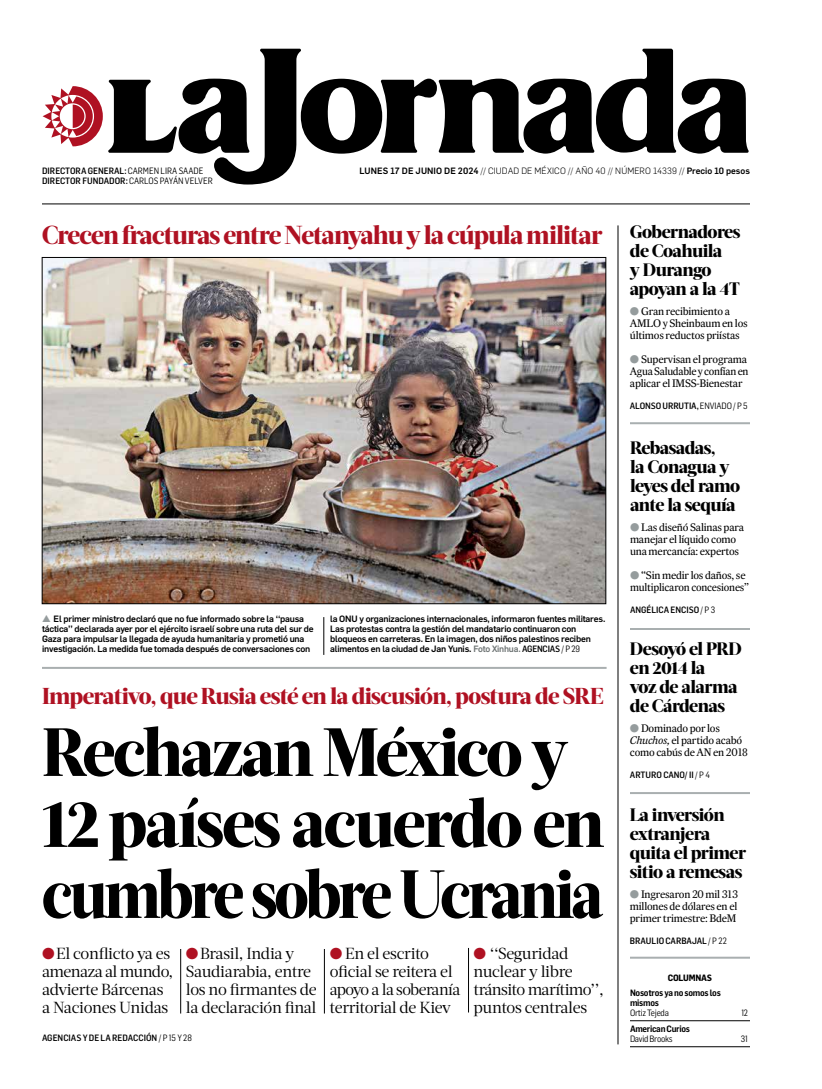
<style>
.page{position:relative;width:822px;height:1089px;background:#fff}
.page>*{position:absolute;margin:0;border:0;box-sizing:border-box;transform-origin:0 0}
.t1{font:800 68px/71px "Acta Headline";letter-spacing:-.045em;color:#000;scale:.96 1}
.t2{font:800 26px "Acta Headline";letter-spacing:-.035em;color:#af1122}
.t3{font:800 23px "Acta Headline";letter-spacing:-.03em;color:#af1122}
.t4{font:800 18px/19px "Acta Headline";letter-spacing:-.03em;color:#000}
.t5{font:16px/18px "Acta Deck";letter-spacing:-.025em;color:#000}
.t6{font:11px/12px "Expresso Tx";letter-spacing:-.02em;color:#000}
.t7{font:500 9px/10px "Flama";letter-spacing:-.02em;color:#000}
.t8{font:500 9px "Flama Semicond";color:#000}
.t9{font:300 9px "Flama";letter-spacing:.01em;color:#000}
.t10{font:600 9px/10px "Flama Semicond";letter-spacing:-.03em;color:#000}
.t11{font:9px "Flama Semicond";letter-spacing:-.03em;color:#000}
.t12{font:700 9px "Flama Semicond";letter-spacing:-.02em;color:#000}
.s1{font-weight:400}
.s2{font-weight:500}
.s3{color:#959c9d}
.s4{color:#6d7373}
.s5{font-family:"Flama Semicond"}
.s6{font-family:"Flama Semicond";font-weight:400}
.s7{color:#af1122}
.s8{font-style:italic}
</style>
<div class="page">
<svg style="left:43px;top:49px;width:706px;height:136px"></svg>
<hr style="left:42px;top:204px;width:708px;height:1px;background:#000">
<hr style="left:618px;top:225px;width:1px;height:819px;background:#000">
<hr style="left:181px;top:949px;width:1px;height:65px;background:#000">
<hr style="left:324px;top:949px;width:1px;height:65px;background:#000">
<hr style="left:468px;top:948px;width:1px;height:65px;background:#000">
<hr style="left:324px;top:617px;width:1px;height:38px;background:#000">
<hr style="left:42px;top:667px;width:565px;height:2px;background:#a9afb0">
<hr style="left:630px;top:957px;width:120px;height:2px;background:#a9afb0">
<hr style="left:630px;top:1021px;width:120px;height:1px;background:#000">
<hr style="left:630px;top:1047px;width:120px;height:1px;background:#000">
<img style="left:44px;top:259px;width:560px;height:343px">
<hr style="left:630px;top:422px;width:120px;height:2px;background:#a9afb0">
<hr style="left:630px;top:792px;width:120px;height:2px;background:#a9afb0">
<hr style="left:630px;top:628px;width:120px;height:2px;background:#a9afb0">
<p class="t8" style="left:42px;top:165px;width:163px">DIRECTORA GENERAL: <span class="s1">CARMEN LIRA SAADE</span></p>
<p class="t9" style="left:359px;top:164px;width:392px"><span class="s2">lunes 17 de junio de 2024</span> // CIUDAD DE MÉXICO // AÑO 40 // NÚM ERO 14339 // <span class="s2">Precio 10 pesos</span></p>
<p class="t8" style="left:42px;top:175px;width:172px">DIRECTOR FUNDADOR: <span class="s1">CARLOS PAYÁN VELVER</span></p>
<h2 class="t2" style="left:42px;top:220px;width:562px">Crecen fracturas entre Netanyahu y la cúpula militar</h2>
<p class="t7" style="left:42px;top:614px;width:273px"><span class="s3">▲</span> El primer ministro declaró que no fue informado sobre la ‘‘pausa táctica’’ declarada ayer por el ejército israelí sobre una ruta del sur de Gaza para impulsar la llegada de ayuda humanitaria y prometió una investigación. La medida fue tomada después de conversaciones con</p>
<p class="t7" style="left:330px;top:613px;width:16px">la ONU</p>
<p class="t7" style="left:330px;top:613px;width:277px;text-indent:29px">y organizaciones internacionales, informaron fuentes militares.<br>Las protestas contra la gestión del mandatario continuaron con bloqueos en carreteras. En la imagen, dos niños palestinos reciben alimentos en la ciudad de Jan Yunis. <span class="s4">Foto Xinhua.</span> <span class="s5">AGENCIAS</span> <span class="s6">/ P 29</span></p>
<h3 class="t3" style="left:42px;top:683px;width:563px">Imperativo, que Rusia esté en la discusión, postura de SRE</h3>
<h1 class="t1" style="left:42px;top:717px;width:587px">Rechazan México y<br>12países acuerdo en cumbre sobre Ucrania</h1>
<h3 class="t5" style="left:42px;top:945px;width:133px"><span class="s7">●</span> El conflicto ya es amenaza al mundo, advierte Bárcenas a Naciones Unidas</h3>
<h3 class="t5" style="left:186px;top:945px;width:132px"><span class="s7">●</span> Brasil, India y<br>Saudiarabia, entre los no firmantes de la declaración final</h3>
<h3 class="t5" style="left:330px;top:945px;width:132px"><span class="s7">●</span> En el escrito oficial se reitera el apoyo a la soberanía territorial de Kiev</h3>
<h3 class="t5" style="left:474px;top:945px;width:132px"><span class="s7">●</span> ‘‘Seguridad nuclear y libre tránsito marítimo’’, puntos centrales</h3>
<p class="t8" style="left:42px;top:1032px;width:151px">AGENCIAS Y DE LA REDACCIÓN <span class="s1">/ P 15 Y 28</span></p>
<h3 class="t4" style="left:630px;top:223px;width:112px">Gobernadores de Coahuila<br>y Durango apoyan a la 4T</h3>
<p class="t6" style="left:630px;top:306px;width:119px"><span class="s3">●</span> Gran recibimiento a<br>AMLO y Sheinbaum en los últimos reductos priístas</p>
<p class="t6" style="left:630px;top:354px;width:120px;text-align:justify"><span class="s3">●</span> Supervisan el programa Agua Saludable y confían en aplicar el IMSS-Bienestar</p>
<p class="t8" style="left:630px;top:400px;width:119px">ALONSO URRUTIA, <span class="s1">ENVIADO/ P 5</span></p>
<h3 class="t4" style="left:630px;top:438px;width:112px">Rebasadas,<br>la Conagua y leyes del ramo ante la sequía</h3>
<p class="t6" style="left:630px;top:521px;width:116px"><span class="s3">●</span> Las diseñó Salinas para manejar el líquido como una mercancía: expertos</p>
<p class="t6" style="left:630px;top:569px;width:121px"><span class="s3">●</span> ‘‘Sin medir los daños, se multiplicaron concesiones’’</p>
<p class="t8" style="left:630px;top:603px;width:87px">ANGÉLICA ENCISO <span class="s1">/ P 3</span></p>
<h3 class="t4" style="left:630px;top:640px;width:114px">Desoyó el PRD en 2014 la<br>voz de alarma de Cárdenas</h3>
<p class="t6" style="left:630px;top:723px;width:119px"><span class="s3">●</span> Dominado por los<br><span class="s8">Chuchos,</span> el partido acabó como cabús de AN en 2018</p>
<p class="t8" style="left:630px;top:769px;width:82px">ARTURO CANO/ II <span class="s1">/ P 4</span></p>
<h3 class="t4" style="left:630px;top:806px;width:118px">La inversión extranjera quita el primer sitio a remesas</h3>
<p class="t6" style="left:630px;top:888px;width:110px;text-align:justify"><span class="s3">●</span> Ingresaron 20 mil 313 millones de dólares en el primer trimestre: BdeM</p>
<p class="t8" style="left:630px;top:935px;width:98px">BRAULIO CARBAJAL <span class="s1">/ P 22</span></p>
<p class="t12" style="left:668px;top:971px;width:46px">COLUMNAS</p>
<p class="t10" style="left:630px;top:988px;width:92px">Nosotros ya no somos los mismos</p>
<p class="t11" style="left:630px;top:1007px;width:40px">ORTIZ TEJEDA</p>
<p class="t11" style="left:741px;top:1007px;width:8px">12</p>
<p class="t10" style="left:630px;top:1024px;width:62px">American Curios</p>
<p class="t11" style="left:630px;top:1033px;width:44px">DAVID BROOKS</p>
<p class="t11" style="left:741px;top:1033px;width:9px">31</p>
</div>
